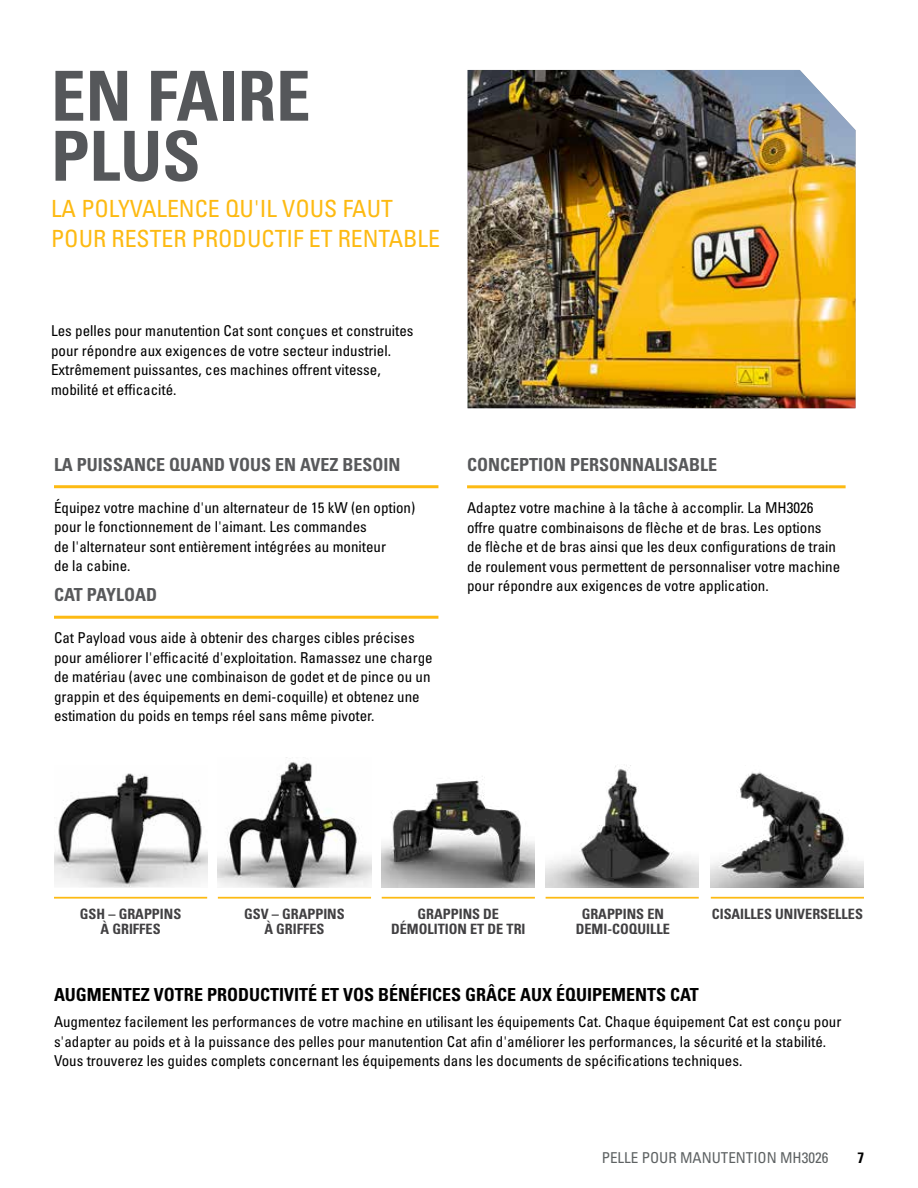
<style>
.page{position:relative;width:918px;height:1188px;background:#fff}
.page>*{position:absolute;margin:0;border:0;box-sizing:border-box;transform-origin:0 0}
.t1{font:69px/60px "Univers LTCYR 67 Bold Cond";color:#55575a}
.t2{font:condensed 23.7px/30px "Univers LTCYR 57";color:#fdba12}
.t3{font:18px "Univers LTCYR 67 Bold Cond";color:#58595b}
.t4{font:18px "Univers LTCYR 67 Bold Cond";color:#000}
.t5{font:condensed 15px/19.5px "Univers LTCYR 57";color:#000}
.t6{font:condensed 15px "Univers LTCYR 57";color:#5e6263}
.t7{font:15px "Univers LTCYR 67 Bold Cond";color:#000}
.t8{font:14.25px/15px "Univers LTCYR 67 Bold Cond";color:#414042;text-align:center}
</style>
<div class="page">
<hr style="left:54px;top:485px;width:384px;height:3px;background:#fdba12">
<hr style="left:54px;top:616px;width:384px;height:3px;background:#fdba12">
<hr style="left:467px;top:485px;width:379px;height:3px;background:#fdba12">
<img style="left:468px;top:70px;width:388px;height:338px">
<hr style="left:54px;top:897px;width:153px;height:2px;background:#fdba12">
<hr style="left:218px;top:897px;width:153px;height:2px;background:#fdba12">
<img style="left:54px;top:773px;width:153px;height:115px">
<img style="left:218px;top:757px;width:153px;height:131px">
<hr style="left:711px;top:897px;width:153px;height:2px;background:#fdba12">
<hr style="left:382px;top:897px;width:153px;height:2px;background:#fdba12">
<hr style="left:546px;top:897px;width:153px;height:2px;background:#fdba12">
<img style="left:382px;top:776px;width:153px;height:112px">
<img style="left:546px;top:765px;width:153px;height:122px">
<img style="left:711px;top:772px;width:153px;height:116px">
<h1 class="t1" style="left:51px;top:65px;width:261px">EN FAIRE<br>PLUS</h1>
<h2 class="t2" style="left:51px;top:193px;width:390px">LA POLYVALENCE QU'IL VOUS FAUT<br>POUR RESTER PRODUCTIF ET RENTABLE</h2>
<p class="t5" style="left:51px;top:321px;width:364px">Les pelles pour manutention Cat sont conçues et construites pour répondre aux exigences de votre secteur industriel.<br>Extrêmement puissantes, ces machines offrent vitesse, mobilité et efficacité.</p>
<p class="t3" style="left:54px;top:453px;width:348px">LA PUISSANCE QUAND VOUS EN AVEZ BESOIN</p>
<p class="t5" style="left:54px;top:497px;width:363px">Équipez votre machine d'un alternateur de 15 kW (en option) pour le fonctionnement de l'aimant. Les commandes<br>de l'alternateur sont entièrement intégrées au moniteur<br>de la cabine.</p>
<p class="t3" style="left:54px;top:584px;width:105px">CAT PAYLOAD</p>
<p class="t5" style="left:54px;top:628px;width:380px">Cat Payload vous aide à obtenir des charges cibles précises pour améliorer l'efficacité d'exploitation. Ramassez une charge de matériau (avec une combinaison de godet et de pince ou un grappin et des équipements en demi-coquille) et obtenez une estimation du poids en temps réel sans même pivoter.</p>
<p class="t3" style="left:467px;top:453px;width:252px">CONCEPTION PERSONNALISABLE</p>
<p class="t5" style="left:467px;top:498px;width:375px">Adaptez votre machine à la tâche à accomplir. La MH3026 offre quatre combinaisons de flèche et de bras. Les options de flèche et de bras ainsi que les deux configurations de train de roulement vous permettent de personnaliser votre machine pour répondre aux exigences de votre application.</p>
<p class="t8" style="left:80px;top:906px;width:103px">GSH – GRAPPINS<br>À GRIFFES</p>
<p class="t8" style="left:244px;top:906px;width:102px">GSV – GRAPPINS<br>À GRIFFES</p>
<p class="t8" style="left:418px;top:906px;width:83px">GRAPPINS DE</p>
<p class="t8" style="left:712px;top:906px;width:153px">CISAILLES UNIVERSELLES</p>
<p class="t8" style="left:576px;top:906px;width:96px">GRAPPINS EN<br>DEMI-COQUILLE</p>
<p class="t8" style="left:391px;top:921px;width:136px">DÉMOLITION ET DE TRI</p>
<p class="t4" style="left:54px;top:983px;width:646px">AUGMENTEZ VOTRE PRODUCTIVITÉ ET VOS BÉNÉFICES GRÂCE AUX ÉQUIPEMENTS CAT</p>
<p class="t5" style="left:54px;top:1012px;width:789px">Augmentez facilement les performances de votre machine en utilisant les équipements Cat. Chaque équipement Cat est conçu pour s'adapter au poids et à la puissance des pelles pour manutention Cat afin d'améliorer les performances, la sécurité et la stabilité.<br>Vous trouverez les guides complets concernant les équipements dans les documents de spécifications techniques.</p>
<p class="t6" style="left:602px;top:1148px;width:228px">PELLE POUR MANUTENTION MH3026</p>
<p class="t7" style="left:857px;top:1148px;width:8px">7</p>
</div>
